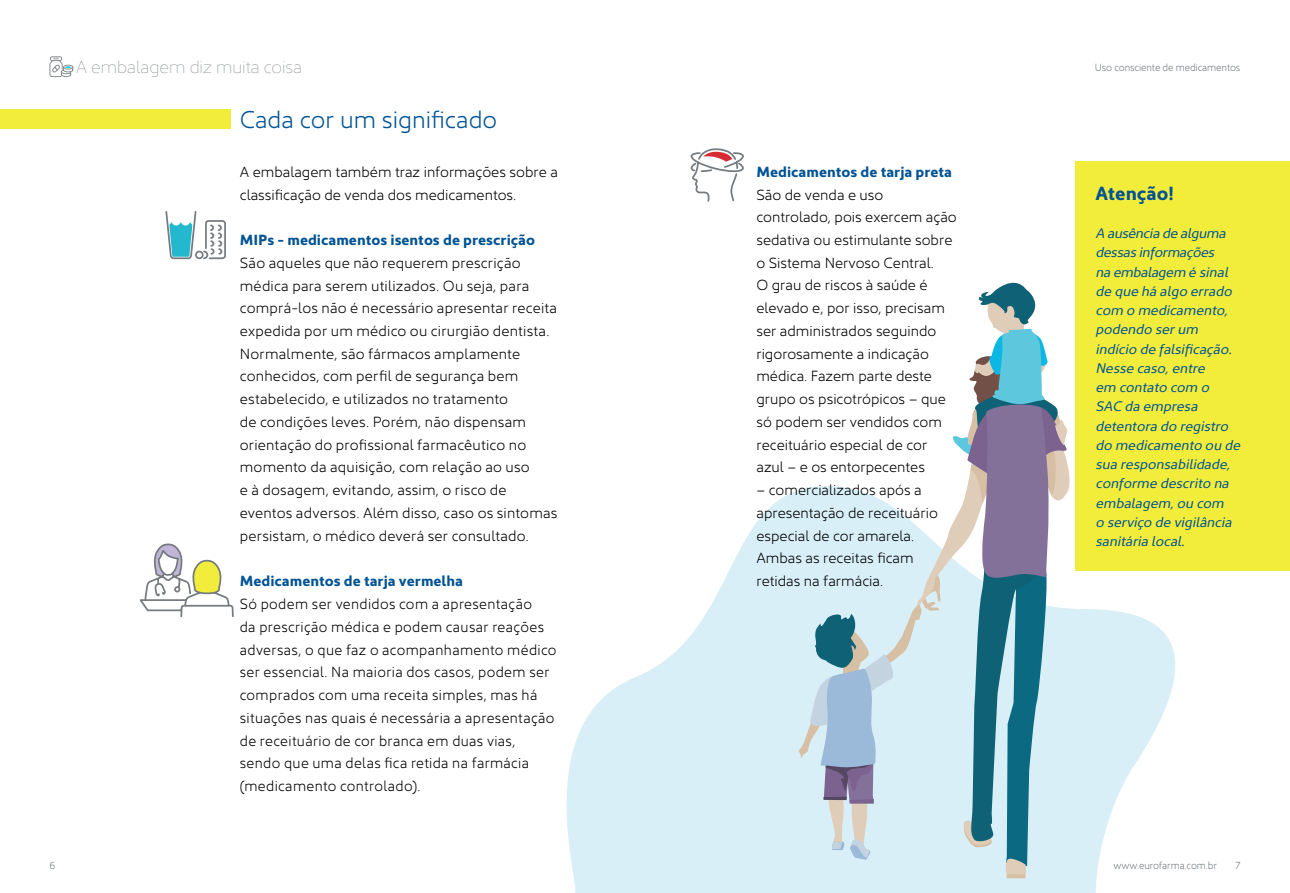
<style>
.page{position:relative;width:1290px;height:893px;background:#fff}
.page>*{position:absolute;margin:0;border:0;box-sizing:border-box;transform-origin:0 0}
.t1{font:300 24.5px "Kyrial Sans Pro";color:#015394}
.t2{font:700 19.25px "Kyrial Sans Pro";color:#015394}
.t3{font:200 17.5px "Kyrial Sans Pro";color:#898e91}
.t4{font:300 14.88px/22.8px "Kyrial Sans Pro";letter-spacing:.01em;color:#000001}
.t5{font:700 14.88px "Kyrial Sans Pro";color:#015394}
.t6{font:italic 14px/19.2px "Kyrial Sans Pro";color:#015394}
.t7{font:300 10.5px "Kyrial Sans Pro";letter-spacing:-.01em;color:#767b7f;scale:.95 1}
</style>
<div class="page">
<svg style="left:566px;top:491px;width:609px;height:402px;fill:#d9eff7"></svg>
<div style="left:0;top:109px;width:231px;height:20px;background:#f2ec3b"></div>
<div style="left:1075px;top:161px;width:215px;height:410px;background:#f2ec3b"></div>
<svg style="left:797px;top:282px;width:276px;height:596px"></svg>
<svg style="left:165px;top:211px;width:61px;height:49px"></svg>
<svg style="left:690px;top:148px;width:54px;height:54px"></svg>
<svg style="left:139px;top:543px;width:95px;height:74px"></svg>
<svg style="left:49px;top:56px;width:24px;height:21px"></svg>
<p class="t3" style="left:76px;top:55px;width:227px">A embalagem diz muita coisa</p>
<h1 class="t1" style="left:240px;top:101px;width:259px">Cada cor um significado</h1>
<p class="t4" style="left:240px;top:159px;width:320px">A embalagem também traz informações sobre a classificação de venda dos medicamentos.</p>
<p class="t5" style="left:240px;top:229px;width:297px">MIPs - medicamentos isentos de prescrição</p>
<p class="t4" style="left:240px;top:250px;width:319px">São aqueles que não requerem prescrição médica para serem utilizados. Ou seja, para comprá-los não é necessário apresentar receita expedida por um médico ou cirurgião dentista.<br>Normalmente, são fármacos amplamente conhecidos, com perfil de segurança bem estabelecido, e utilizados no tratamento<br>de condições leves. Porém, não dispensam orientação do profissional farmacêutico no momento da aquisição, com relação ao uso<br>e à dosagem, evitando, assim, o risco de eventos adversos. Além disso, caso os sintomas persistam, o médico deverá ser consultado.</p>
<p class="t5" style="left:240px;top:570px;width:225px">Medicamentos de tarja vermelha</p>
<p class="t4" style="left:240px;top:591px;width:318px">Só podem ser vendidos com a apresentação<br>da prescrição médica e podem causar reações adversas, o que faz o acompanhamento médico ser essencial. Na maioria dos casos, podem ser comprados com uma receita simples, mas há situações nas quais é necessária a apresentação de receituário de cor branca em duas vias, sendo que uma delas fica retida na farmácia (medicamento controlado).</p>
<p class="t5" style="left:756px;top:161px;width:197px">Medicamentos de tarja preta</p>
<p class="t4" style="left:756px;top:182px;width:202px">São de venda e uso controlado, pois exercem ação sedativa ou estimulante sobre o Sistema Nervoso Central.<br>O grau de riscos à saúde é elevado e, por isso, precisam ser administrados seguindo rigorosamente a indicação médica. Fazem parte deste grupo os psicotrópicos – que só podem ser vendidos com receituário especial de cor azul – e os entorpecentes</p>
<p class="t4" style="left:756px;top:477px;width:183px">– comercializados após a apresentação de receituário especial de cor amarela.<br>Ambas as receitas ficam retidas na farmácia.</p>
<p class="t7" style="left:1095px;top:59px;width:155px">Uso consciente de medicamentos</p>
<p class="t2" style="left:1095px;top:179px;width:80px">Atenção!</p>
<p class="t6" style="left:1095px;top:223px;width:146px">A ausência de alguma dessas informações<br>na embalagem é sinal de que há algo errado com o medicamento, podendo ser um indício de falsificação.<br>Nesse caso, entre<br>em contato com o<br>SAC da empresa detentora do registro do medicamento ou de sua responsabilidade, conforme descrito na embalagem, ou com<br>o serviço de vigilância sanitária local.</p>
<p class="t7" style="left:50px;top:857px;width:8px">6</p>
<p class="t7" style="left:1113px;top:857px;width:110px">www.eurofarma.com.br</p>
<p class="t7" style="left:1235px;top:857px;width:7px">7</p>
</div>
